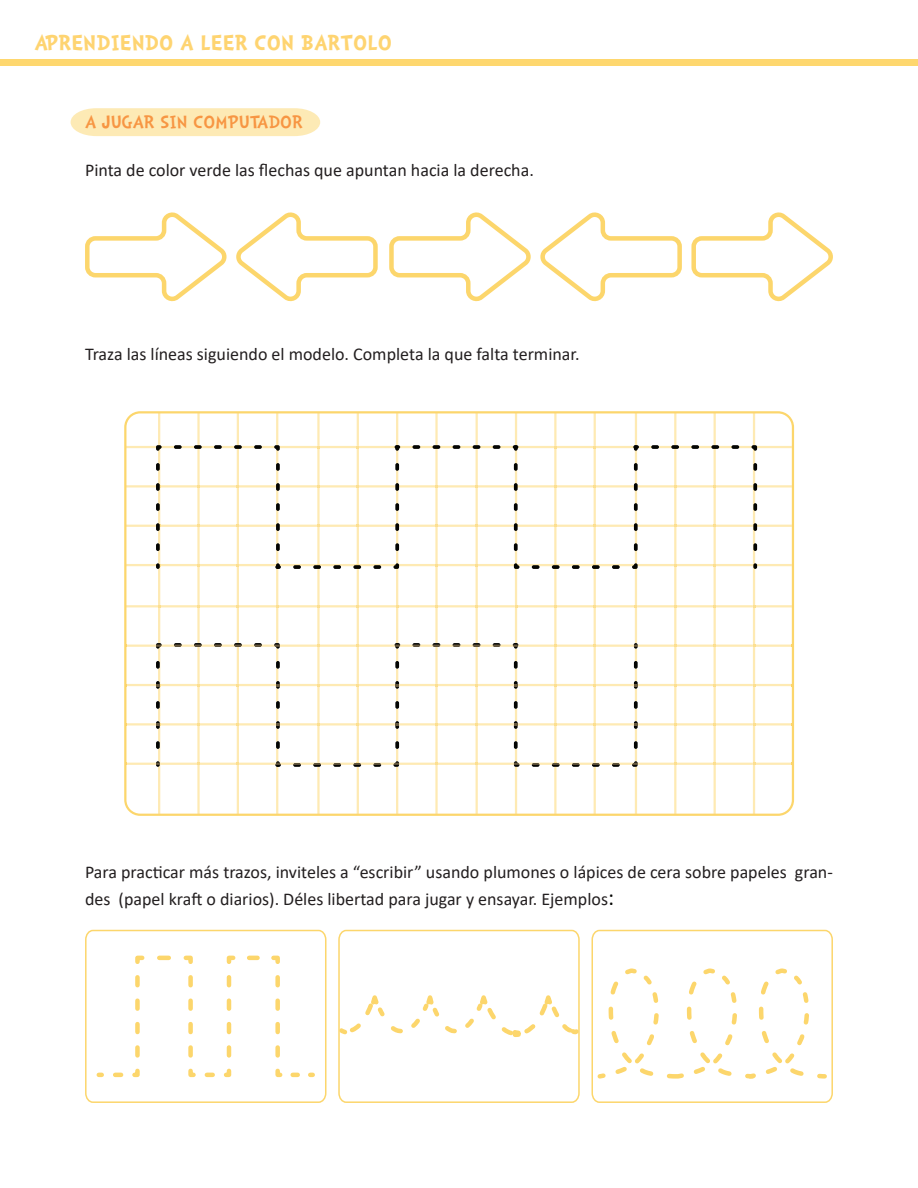
<style>
.page{position:relative;width:918px;height:1188px;background:#fff}
.page>*{position:absolute;margin:0;border:0;box-sizing:border-box;transform-origin:0 0}
.t1{font:700 27px "Doctor Soos";color:#fed471}
.t2{font:300 22.5px "Doctor Soos";color:#f79643}
.t3{font:18px/27px "Calibri";color:#231f20}
.s1{font-size:22.5px;color:#040503}
</style>
<div class="page">
<div style="left:0;top:60px;width:918px;height:6px;background:#fed76e"></div>
<svg style="left:71px;top:108px;width:249px;height:28px;background:#fdebb8"></svg>
<svg style="left:85px;top:212px;width:748px;height:90px"></svg>
<svg style="left:125px;top:412px;width:668px;height:403px"></svg>
<svg style="left:85px;top:929px;width:242px;height:174px"></svg>
<svg style="left:338px;top:929px;width:242px;height:174px"></svg>
<svg style="left:591px;top:929px;width:242px;height:174px"></svg>
<h1 class="t1" style="left:34px;top:29px;width:359px">APRENDIENDO A LEER CON BARTOLO</h1>
<p class="t2" style="left:85px;top:110px;width:219px">A JUGAR SIN COMPUTADOR</p>
<p class="t3" style="left:85px;top:156px;width:450px">Pinta de color verde las flechas que apuntan hacia la derecha.</p>
<p class="t3" style="left:85px;top:340px;width:496px">Traza las líneas siguiendo el modelo. Completa la que falta terminar.</p>
<p class="t3" style="left:85px;top:858px;width:749px">Para practicar más trazos, inviteles a “escribir” usando plumones o lápices de cera sobre papeles gran&shy;des (papel kraft o diarios). Déles libertad para jugar y ensayar. Ejemplos<span class="s1">:</span></p>
</div>
